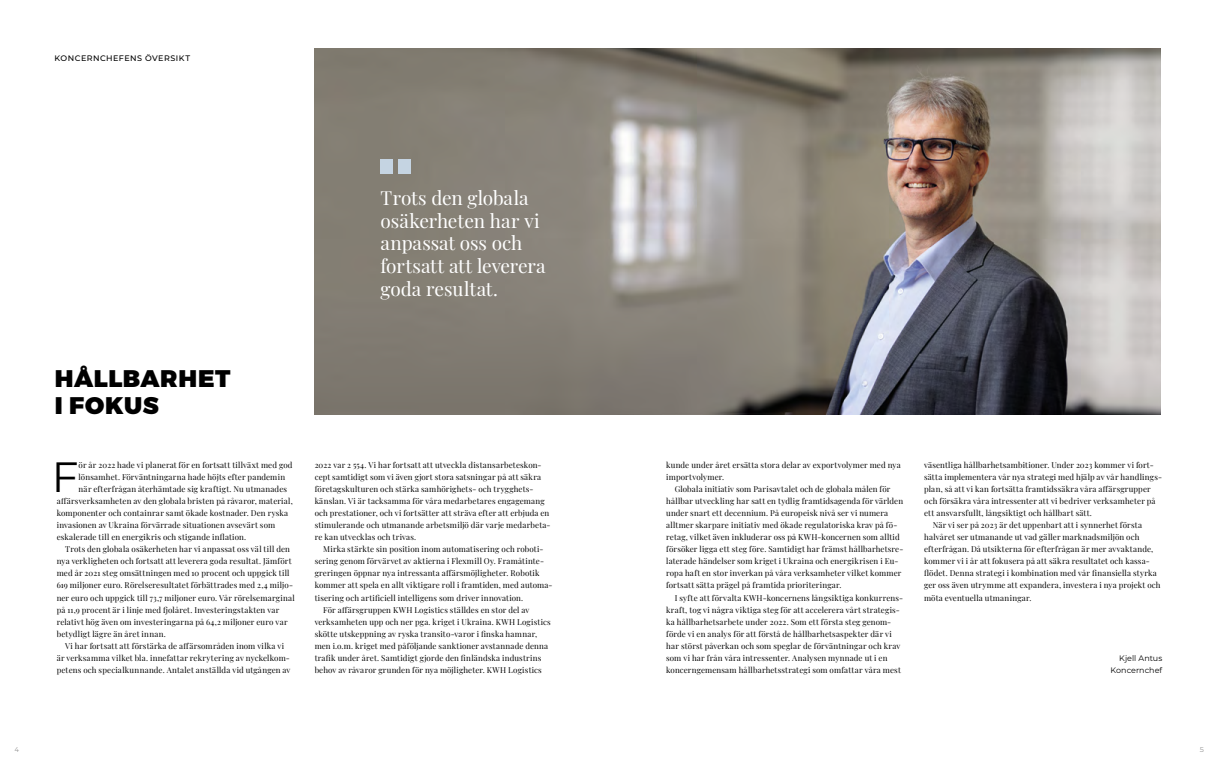
<style>
.page{position:relative;width:1219px;height:766px;background:#fff}
.page>*{position:absolute;margin:0;border:0;box-sizing:border-box;transform-origin:0 0}
.t1{font:42.3px "Montserrat";color:#000}
.t2{font:900 24px/27px "Montserrat";letter-spacing:.025em;color:#000}
.t3{font:19px/22.8px "Playfair Display";letter-spacing:-.005em;color:#fff}
.t4{font:8px/12px "Playfair Display";letter-spacing:.02em;color:#000}
.t5{font:500 8px "Montserrat";letter-spacing:.055em;color:#000}
.t6{font:8px/12px "Montserrat";letter-spacing:.005em;color:#000;text-align:right}
.t7{font:7px "Montserrat";color:#939393}
</style>
<div class="page">
<img style="left:315px;top:48px;width:846px;height:366px">
<div style="left:381px;top:160px;width:12px;height:14px;background:#c5d4e2"></div>
<div style="left:399px;top:160px;width:12px;height:14px;background:#c5d4e2"></div>
<p class="t5" style="left:55px;top:52px;width:137px">KONCERNCHEFENS ÖVERSIKT</p>
<h3 class="t3" style="left:381px;top:185px;width:166px">Trots den globala osäkerheten har vi anpassat oss och fortsatt att leverera goda resultat.</h3>
<h2 class="t2" style="left:55px;top:366px;width:177px">HÅLLBARHET<br>I FOKUS</h2>
<h1 class="t1" style="left:52px;top:448px;width:28px">F</h1>
<p class="t4" style="left:79px;top:458px;width:215px">ör år 2022 hade vi planerat för en fortsatt tillväxt med god</p>
<p class="t4" style="left:79px;top:470px;width:208px">lönsamhet. Förväntningarna hade höjts efter pandemin</p>
<p class="t4" style="left:79px;top:482px;width:210px">när efterfrågan återhämtade sig kraftigt. Nu utmanades</p>
<p class="t4" style="left:57px;top:494px;width:238px">affärsverksamheten av den globala bristen på råvaror, material,</p>
<p class="t4" style="left:57px;top:506px;width:233px">komponenter och containrar samt ökade kostnader. Den ryska</p>
<p class="t4" style="left:57px;top:518px;width:220px">invasionen av Ukraina förvärrade situationen avsevärt som</p>
<p class="t4" style="left:57px;top:530px;width:191px">eskalerade till en energikris och stigande inflation.</p>
<p class="t4" style="left:65px;top:542px;width:226px">Trots den globala osäkerheten har vi anpassat oss väl till den</p>
<p class="t4" style="left:57px;top:554px;width:236px">nya verkligheten och fortsatt att leverera goda resultat. Jämfört</p>
<p class="t4" style="left:57px;top:566px;width:234px">med år 2021 steg omsättningen med 10 procent och uppgick till</p>
<p class="t4" style="left:57px;top:578px;width:238px">619 miljoner euro. Rörelseresultatet förbättrades med 2,4 miljo-</p>
<p class="t4" style="left:57px;top:590px;width:240px">ner euro och uppgick till 73,7 miljoner euro. Vår rörelsemarginal</p>
<p class="t4" style="left:57px;top:602px;width:224px">på 11,9 procent är i linje med fjolåret. Investeringstakten var</p>
<p class="t4" style="left:57px;top:614px;width:232px">relativt hög även om investeringarna på 64,2 miljoner euro var</p>
<p class="t4" style="left:57px;top:626px;width:111px">betydligt lägre än året innan.</p>
<p class="t4" style="left:65px;top:638px;width:221px">Vi har fortsatt att förstärka de affärsområden inom vilka vi</p>
<p class="t4" style="left:57px;top:650px;width:235px">är verksamma vilket bla. innefattar rekrytering av nyckelkom-</p>
<p class="t4" style="left:57px;top:662px;width:235px">petens och specialkunnande. Antalet anställda vid utgången av</p>
<p class="t4" style="left:315px;top:458px;width:237px">2022 var 2 554. Vi har fortsatt att utveckla distansarbeteskon&shy;cept samtidigt som vi även gjort stora satsningar på att säkra företagskulturen och stärka samhörighets- och trygghets&shy;känslan. Vi är tacksamma för våra medarbetares engagemang och prestationer, och vi fortsätter att sträva efter att erbjuda en stimulerande och utmanande arbetsmiljö där varje medarbeta&shy;re kan utvecklas och trivas.</p>
<p class="t4" style="left:323px;top:542px;width:222px">Mirka stärkte sin position inom automatisering och roboti-</p>
<p class="t4" style="left:315px;top:554px;width:231px">sering genom förvärvet av aktierna i Flexmill Oy. Framåtinte-</p>
<p class="t4" style="left:315px;top:566px;width:226px">greringen öppnar nya intressanta affärsmöjligheter. Robotik</p>
<p class="t4" style="left:315px;top:578px;width:239px">kommer att spela en allt viktigare roll i framtiden, med automa-</p>
<p class="t4" style="left:315px;top:590px;width:210px">tisering och artificiell intelligens som driver innovation.</p>
<p class="t4" style="left:323px;top:602px;width:208px">För affärsgruppen KWH Logistics ställdes en stor del av</p>
<p class="t4" style="left:315px;top:614px;width:238px">verksamheten upp och ner pga. kriget i Ukraina. KWH Logistics</p>
<p class="t4" style="left:315px;top:626px;width:224px">skötte utskeppning av ryska transito-varor i finska hamnar,</p>
<p class="t4" style="left:315px;top:638px;width:235px">men i.o.m. kriget med påföljande sanktioner avstannade denna</p>
<p class="t4" style="left:315px;top:650px;width:228px">trafik under året. Samtidigt gjorde den finländska industrins</p>
<p class="t4" style="left:315px;top:662px;width:229px">behov av råvaror grunden för nya möjligheter. KWH Logistics</p>
<p class="t4" style="left:666px;top:458px;width:236px">kunde under året ersätta stora delar av exportvolymer med nya importvolymer.</p>
<p class="t4" style="left:666px;top:482px;width:239px;text-indent:9px">Globala initiativ som Parisavtalet och de globala målen för hållbar utveckling har satt en tydlig framtidsagenda för världen under snart ett decennium. På europeisk nivå ser vi numera alltmer skarpare initiativ med ökade regulatoriska krav på fö&shy;retag, vilket även inkluderar oss på KWH-koncernen som alltid försöker ligga ett steg före. Samtidigt har främst hållbarhetsre&shy;laterade händelser som kriget i Ukraina och energikrisen i Eu&shy;ropa haft en stor inverkan på våra verksamheter vilket kommer fortsatt sätta prägel på framtida prioriteringar.</p>
<p class="t4" style="left:666px;top:590px;width:238px;text-indent:9px">I syfte att förvalta KWH-koncernens långsiktiga konkurrens&shy;kraft, tog vi några viktiga steg för att accelerera vårt strategis&shy;ka hållbarhetsarbete under 2022. Som ett första steg genom&shy;förde vi en analys för att förstå de hållbarhetsaspekter där vi har störst påverkan och som speglar de förväntningar och krav som vi har från våra intressenter. Analysen mynnade ut i en koncerngemensam hållbarhetsstrategi som omfattar våra mest</p>
<p class="t4" style="left:924px;top:458px;width:231px">väsentliga hållbarhetsambitioner. Under 2023 kommer vi fort-</p>
<p class="t4" style="left:924px;top:470px;width:239px">sätta implementera vår nya strategi med hjälp av vår handlings-</p>
<p class="t4" style="left:924px;top:482px;width:228px">plan, så att vi kan fortsätta framtidssäkra våra affärsgrupper</p>
<p class="t4" style="left:924px;top:494px;width:233px">och försäkra våra intressenter att vi bedriver verksamheter på</p>
<p class="t4" style="left:924px;top:506px;width:169px">ett ansvarsfullt, långsiktigt och hållbart sätt.</p>
<p class="t4" style="left:933px;top:518px;width:211px">När vi ser på 2023 är det uppenbart att i synnerhet första</p>
<p class="t4" style="left:924px;top:530px;width:217px">halvåret ser utmanande ut vad gäller marknadsmiljön och</p>
<p class="t4" style="left:924px;top:542px;width:231px">efterfrågan. Då utsikterna för efterfrågan är mer avvaktande,</p>
<p class="t4" style="left:924px;top:554px;width:227px">kommer vi i år att fokusera på att säkra resultatet och kassa-</p>
<p class="t4" style="left:924px;top:566px;width:234px">flödet. Denna strategi i kombination med vår finansiella styrka</p>
<p class="t4" style="left:924px;top:578px;width:238px">ger oss även utrymme att expandera, investera i nya projekt och</p>
<p class="t4" style="left:924px;top:590px;width:109px">möta eventuella utmaningar.</p>
<p class="t6" style="left:1110px;top:651px;width:53px">Kjell Antus<br>Koncernchef</p>
<p class="t7" style="left:15px;top:744px;width:6px">4</p>
<p class="t7" style="left:1199px;top:744px;width:6px">5</p>
</div>
